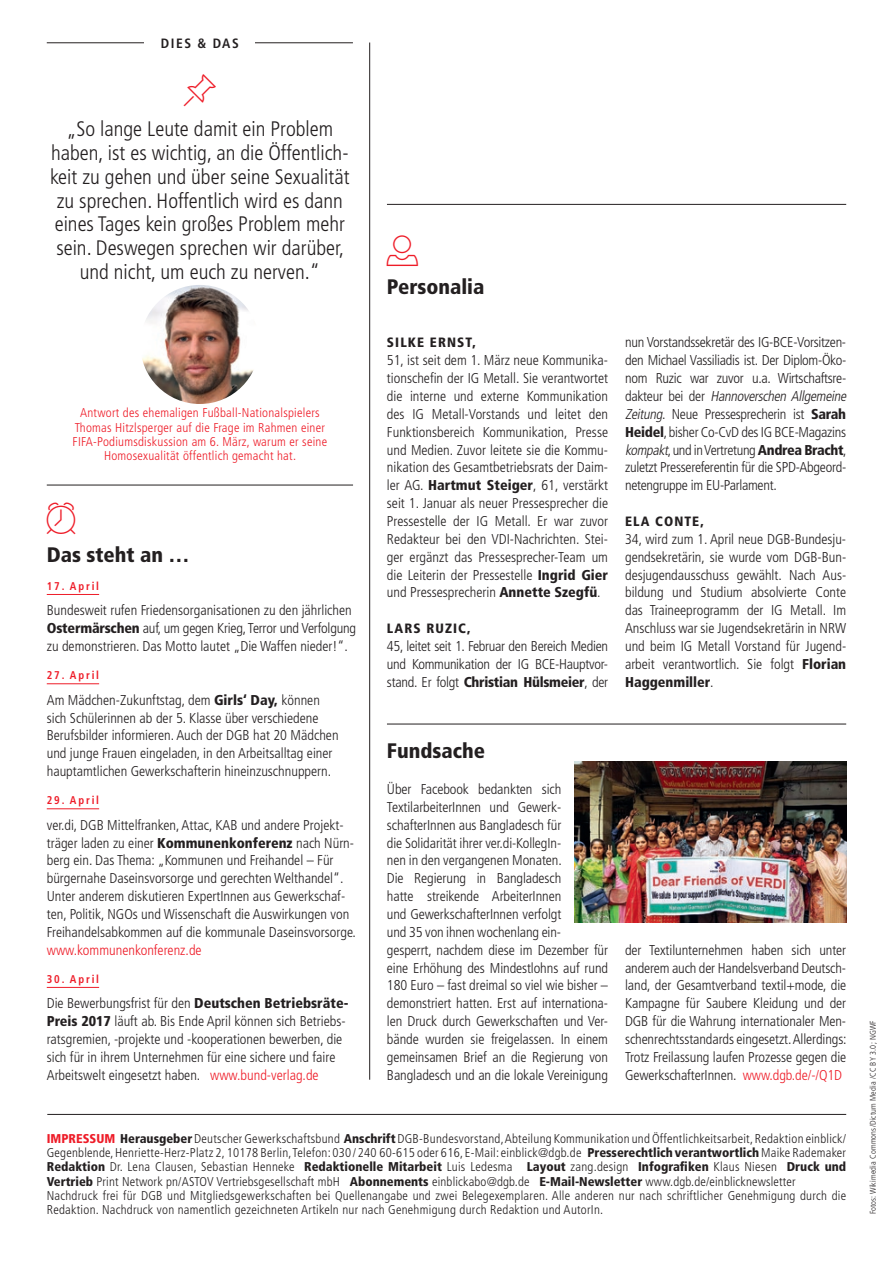
<style>
.page{position:relative;width:893px;height:1263px;background:#fff}
.page>*{position:absolute;margin:0;border:0;box-sizing:border-box;transform-origin:0 0}
.t1{font:300 condensed 21px/23.9px "Frutiger";color:#231f20;text-align:center}
.t2{font:900 condensed 21px "Frutiger";color:#231f20}
.t3{font:300 condensed 14.25px/17.9px "Frutiger";letter-spacing:-.005em;color:#231f20}
.t4{font:300 condensed 14.25px "Frutiger";color:#ee1c28}
.t5{font:900 condensed 13.5px "Frutiger";letter-spacing:.08em;color:#231f20}
.t6{font:700 condensed 13.5px "Frutiger";color:#231f20}
.t7{font:300 condensed 12.75px/14.2px "Frutiger";letter-spacing:.02em;color:#231f20}
.t8{font:300 condensed 12.75px/14.2px "Frutiger";letter-spacing:.02em;color:#ee1c28;text-align:center}
.t9{font:900 condensed 12.75px "Frutiger";color:#ee1c28}
.t10{font:700 condensed 11.25px "Frutiger";letter-spacing:.17em;color:#ee1c28;scale:.96 1}
.t11{font:300 condensed 8.25px "Frutiger";letter-spacing:.02em;color:#231f20}
.s1{font-weight:900}
.s2{color:#ee1c28}
.s3{font-style:italic}
.s4{font-weight:900;color:#ee1c28}
</style>
<div class="page">
<hr style="left:47px;top:43px;width:306px;height:1px;background:#231f20">
<div style="left:145px;top:35px;width:110px;height:13px;background:#fff"></div>
<hr style="left:369px;top:43px;width:1px;height:1037px;background:#231f20">
<hr style="left:387px;top:204px;width:459px;height:1px;background:#231f20">
<hr style="left:387px;top:724px;width:459px;height:1px;background:#231f20">
<hr style="left:47px;top:1114px;width:799px;height:1px;background:#231f20">
<hr style="left:47px;top:485px;width:306px;height:1px;background:#231f20">
<hr style="left:47px;top:594px;width:52px;height:1px;background:#ee1c28">
<hr style="left:47px;top:683px;width:52px;height:1px;background:#ee1c28">
<hr style="left:47px;top:808px;width:52px;height:1px;background:#ee1c28">
<hr style="left:47px;top:987px;width:52px;height:1px;background:#ee1c28">
<img style="left:140px;top:285px;width:119px;height:119px;border-radius:60px">
<img style="left:574px;top:761px;width:272px;height:162px">
<p class="t6" style="left:161px;top:36px;width:71px">DIES &amp; DAS</p>
<p class="t1" style="left:50px;top:117px;width:301px">„So lange Leute damit ein Problem haben, ist es wichtig, an die Öffentlich&shy;keit zu gehen und über seine Sexualität zu sprechen. Hoffentlich wird es dann eines Tages kein großes Problem mehr sein. Deswegen sprechen wir darüber, und nicht, um euch zu nerven.“</p>
<p class="t8" style="left:73px;top:406px;width:256px">Antwort des ehemaligen Fußball-Nationalspielers Thomas Hitzlsperger auf die Frage im Rahmen einer FIFA-Podiumsdiskussion am 6. März, warum er seine Homosexualität öffentlich gemacht hat.</p>
<h1 class="t2" style="left:47px;top:542px;width:144px">Das steht an …</h1>
<p class="t10" style="left:47px;top:579px;width:56px">17. April</p>
<p class="t3" style="left:47px;top:602px;width:311px">Bundesweit rufen Friedensorganisationen zu den jährlichen<br><span class="s1">Ostermärschen</span> auf, um gegen Krieg, Terror und Verfolgung zu demonstrieren. Das Motto lautet „Die Waffen nieder!“.</p>
<p class="t10" style="left:47px;top:669px;width:56px">27. April</p>
<p class="t3" style="left:47px;top:691px;width:293px">Am Mädchen-Zukunftstag, dem <span class="s1">Girls‘ Day,</span> können sich Schülerinnen ab der 5. Klasse über verschiedene Berufsbilder informieren. Auch der DGB hat 20 Mädchen und junge Frauen eingeladen, in den Arbeitsalltag einer hauptamtlichen Gewerkschafterin hineinzuschnuppern.</p>
<p class="t10" style="left:47px;top:794px;width:56px">29. April</p>
<p class="t3" style="left:47px;top:816px;width:311px">ver.di, DGB Mittelfranken, Attac, KAB und andere Projekt&shy;träger laden zu einer <span class="s1">Kommunenkonferenz</span> nach Nürn&shy;berg ein. Das Thema: „Kommunen und Freihandel – Für bürgernahe Daseinsvorsorge und gerechten Welthandel“.<br>Unter anderem diskutieren ExpertInnen aus Gewerkschaf&shy;ten, Politik, NGOs und Wissenschaft die Auswirkungen von Freihandelsabkommen auf die kommunale Daseinsvorsorge.</p>
<p class="t4" style="left:47px;top:942px;width:156px">www.kommunenkonferenz.de</p>
<p class="t10" style="left:47px;top:972px;width:56px">30. April</p>
<p class="t3" style="left:47px;top:994px;width:303px">Die Bewerbungsfrist für den <span class="s1">Deutschen Betriebsräte-Preis 2017</span> läuft ab. Bis Ende April können sich Betriebs&shy;ratsgremien, -projekte und -kooperationen bewerben, die sich für in ihrem Unternehmen für eine sichere und faire Arbeitswelt eingesetzt haben. <span class="s2">www.bund-verlag.de</span></p>
<h1 class="t2" style="left:387px;top:274px;width:99px">Personalia</h1>
<p class="t5" style="left:387px;top:335px;width:90px">Silke Ernst,</p>
<p class="t3" style="left:387px;top:352px;width:223px;text-align:justify">51, ist seit dem 1. März neue Kommunika&shy;tionschefin der IG Metall. Sie verantwortet die interne und externe Kommunikation des IG Metall-Vorstands und leitet den Funktionsbereich Kommunikation, Presse und Medien. Zuvor leitete sie die Kommu&shy;nikation des Gesamtbetriebsrats der Daim&shy;ler AG. <span class="s1">Hartmut Steiger</span>, 61, verstärkt seit 1. Januar als neuer Pressesprecher die Pressestelle der IG Metall. Er war zuvor Redakteur bei den VDI-Nachrichten. Stei&shy;ger ergänzt das Pressesprecher-Team um die Leiterin der Pressestelle <span class="s1">Ingrid Gier </span>und Pressesprecherin <span class="s1">Annette Szegfü</span>.</p>
<p class="t5" style="left:387px;top:620px;width:85px">Lars Ruzic,</p>
<p class="t3" style="left:387px;top:637px;width:223px;text-align:justify">45, leitet seit 1. Februar den Bereich Medien und Kommunikation der IG BCE-Hauptvor&shy;stand. Er folgt <span class="s1">Christian Hülsmeier</span>, der</p>
<p class="t3" style="left:625px;top:334px;width:226px">nun Vorstandssekretär des IG-BCE-Vorsitzen&shy;den Michael Vassiliadis ist. Der Diplom-Öko&shy;nom Ruzic war zuvor u.a. Wirtschaftsre&shy;d a kt e u r b e i d e r <span class="s3">Hannoverschen Allgemeine Zeitung</span>. Neue Pressesprecherin ist <span class="s1">Sarah Heidel</span>, bisher Co-CvD des IG BCE-Magazins <span class="s3">kompakt</span>, und in Vertretung <span class="s1">Andrea Bracht</span>, zuletzt Pressereferentin für die SPD-Abgeord&shy;netengruppe im EU-Parlament.</p>
<p class="t5" style="left:625px;top:513px;width:80px">ela Conte,</p>
<p class="t3" style="left:625px;top:530px;width:223px;text-align:justify">34, wird zum 1. April neue DGB-Bundesju&shy;gendsekretärin, sie wurde vom DGB-Bun&shy;desjugendausschuss gewählt. Nach Aus&shy;bildung und Studium absolvierte Conte das Traineeprogramm der IG Metall. Im Anschluss war sie Jugendsekretärin in NRW und beim IG Metall Vorstand für Jugend&shy;arbeit verantwortlich. Sie folgt <span class="s1">Florian Haggenmiller</span>.</p>
<h1 class="t2" style="left:387px;top:738px;width:100px">Fundsache</h1>
<p class="t3" style="left:387px;top:780px;width:223px">Über Facebook bedankten sich TextilarbeiterInnen und Gewerk&shy;schafterInnen aus Bangladesch für<br>die Solidarität ihrer ver.di-KollegIn-<br>nen in den vergangenen Monaten.<br>Die Regierung in Bangladesch<br>hatte streikende ArbeiterInnen<br>und GewerkschafterInnen verfolgt<br>und 35 von ihnen wochenlang ein&shy;gesperrt, nachdem diese im Dezember für eine Erhöhung des Mindestlohns auf rund 180 Euro – fast dreimal so viel wie bisher – demonstriert hatten. Erst auf internationa&shy;len Druck durch Gewerkschaften und Ver&shy;bände wurden sie freigelassen. In einem gemeinsamen Brief an die Regierung von Bangladesch und an die lokale Vereinigung</p>
<p class="t3" style="left:625px;top:941px;width:223px;text-align:justify">der Textilunternehmen haben sich unter anderem auch der Handelsverband Deutsch&shy;land, der Gesamtverband textil+mode, die Kampagne für Saubere Kleidung und der DGB für die Wahrung internationaler Men&shy;schenrechtsstandards eingesetzt. Allerdings:<br>Trotz Freilassung laufen Prozesse gegen die GewerkschafterInnen. <span class="s2">www.dgb.de/-/Q1D</span></p>
<p class="t7" style="left:47px;top:1131px;width:801px;text-indent:36px"><span class="s4">SSUM</span> <span class="s1">Herausgeber</span> Deutscher Gewerkschaftsbund <span class="s1">Anschrift</span> DGB-Bundesvorstand, Abteilung Kommunikation und Öffentlichkeitsarbeit, Redaktion einblick/ Gegenblende, Henriette-Herz-Platz 2, 10178 Berlin, Telefon: 030/240 60-615 oder 616, E-Mail: einblick@dgb.de <span class="s1">Presserechtlich verantwortlich</span> Maike Rademaker <span class="s1">Redaktion</span> Dr. Lena Clausen, Sebastian Henneke <span class="s1">Redaktionelle Mitarbeit</span> Luis Ledesma <span class="s1">Layout</span> zang.design <span class="s1">Infografiken</span> Klaus Niesen <span class="s1">Druck und Vertrieb</span> Print Network pn/ASTOV Vertriebsgesellschaft mbH <span class="s1">Abonnements</span> einblickabo@dgb.de <span class="s1">E-Mail-Newsletter</span> www.dgb.de/einblicknewsletter Nachdruck frei für DGB und Mitgliedsgewerkschaften bei Quellenangabe und zwei Belegexemplaren. Alle anderen nur nach schriftlicher Genehmigung durch die Redaktion. Nachdruck von namentlich gezeichneten Artikeln nur nach Genehmigung durch Redaktion und AutorIn.</p>
<p class="t9" style="left:47px;top:1131px;width:8px">IMPRE</p>
<p class="t11" style="left:868px;top:1214px;width:195px;rotate:-90deg">Fotos: Wikimedia Commons/Dictum Media /CC BY 3.0; NGWF</p>
</div>
